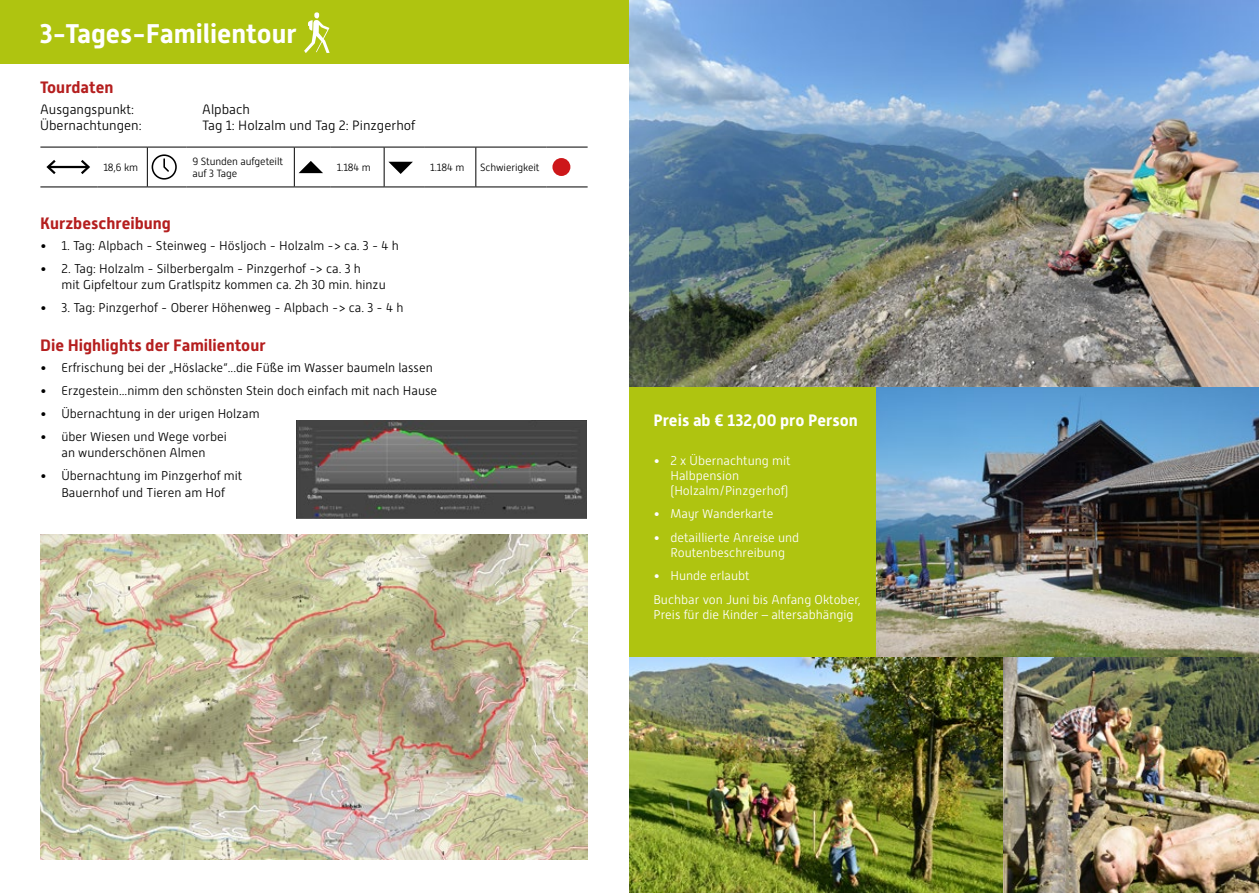
<style>
.page{position:relative;width:1259px;height:893px;background:#fff}
.page>*{position:absolute;margin:0;border:0;box-sizing:border-box;transform-origin:0 0}
.t1{font:700 27px "Alwyn New";color:#fff}
.t2{font:700 16.5px "Alwyn New";color:#b51f1f}
.t3{font:700 16.5px "Alwyn New";color:#fff}
.t4{font:300 13.5px "Alwyn New";color:#000}
.t5{font:300 12.75px/16.5px "Alwyn New";color:#000;text-align:center}
.t6{font:300 12.75px/15px "Alwyn New";color:#fff}
.t7{font:300 10.5px/12px "Alwyn New";letter-spacing:-.01em;color:#000}
</style>
<div class="page">
<img style="left:876px;top:387px;width:383px;height:270px">
<div style="left:629px;top:387px;width:247px;height:270px;background:#afc410"></div>
<div style="left:0;top:0;width:629px;height:64px;background:#afc410"></div>
<img style="left:40px;top:534px;width:547px;height:325px">
<img style="left:629px;top:0;width:630px;height:387px">
<img style="left:629px;top:657px;width:630px;height:236px">
<svg style="left:304px;top:12px;width:26px;height:41px"></svg>
<hr style="left:40px;top:147px;width:57px;height:1px;background:#000">
<hr style="left:97px;top:147px;width:50px;height:1px;background:#000">
<hr style="left:147px;top:147px;width:39px;height:1px;background:#000">
<hr style="left:147px;top:147px;width:1px;height:40px;background:#000">
<hr style="left:186px;top:147px;width:108px;height:1px;background:#000">
<hr style="left:294px;top:147px;width:37px;height:1px;background:#000">
<hr style="left:294px;top:147px;width:1px;height:40px;background:#000">
<hr style="left:331px;top:147px;width:53px;height:1px;background:#000">
<hr style="left:384px;top:147px;width:40px;height:1px;background:#000">
<hr style="left:384px;top:147px;width:1px;height:40px;background:#000">
<hr style="left:424px;top:147px;width:52px;height:1px;background:#000">
<hr style="left:476px;top:147px;width:70px;height:1px;background:#000">
<hr style="left:475px;top:147px;width:1px;height:40px;background:#000">
<hr style="left:546px;top:147px;width:41px;height:1px;background:#000">
<hr style="left:40px;top:187px;width:57px;height:1px;background:#000">
<hr style="left:97px;top:187px;width:50px;height:1px;background:#000">
<hr style="left:147px;top:187px;width:39px;height:1px;background:#000">
<hr style="left:186px;top:187px;width:108px;height:1px;background:#000">
<hr style="left:294px;top:187px;width:37px;height:1px;background:#000">
<hr style="left:331px;top:187px;width:53px;height:1px;background:#000">
<hr style="left:384px;top:187px;width:40px;height:1px;background:#000">
<hr style="left:424px;top:187px;width:52px;height:1px;background:#000">
<hr style="left:476px;top:187px;width:70px;height:1px;background:#000">
<hr style="left:546px;top:187px;width:41px;height:1px;background:#000">
<hr style="left:48px;top:166px;width:40px;height:2px;background:#000">
<svg style="left:46px;top:160px;width:12px;height:14px"></svg>
<svg style="left:78px;top:160px;width:12px;height:14px"></svg>
<svg style="left:152px;top:154px;width:25px;height:26px"></svg>
<svg style="left:299px;top:161px;width:24px;height:12px"></svg>
<svg style="left:388px;top:162px;width:25px;height:12px"></svg>
<div style="left:552px;top:158px;width:18px;height:18px;background:#cd171a;border-radius:50%"></div>
<img style="left:296px;top:421px;width:291px;height:97px">
<h1 class="t1" style="left:40px;top:18px;width:258px">3-Tages-Familientour</h1>
<p class="t2" style="left:40px;top:78px;width:75px">Tourdaten</p>
<p class="t4" style="left:40px;top:101px;width:95px">Ausgangspunkt:</p>
<p class="t4" style="left:202px;top:101px;width:49px">Alpbach</p>
<p class="t4" style="left:40px;top:118px;width:103px">Übernachtungen:</p>
<p class="t4" style="left:202px;top:118px;width:214px">Tag 1: Holzalm und Tag 2: Pinzgerhof</p>
<p class="t7" style="left:103px;top:161px;width:36px">18,6 km</p>
<p class="t7" style="left:192px;top:155px;width:92px">9 Stunden aufgeteilt auf 3 Tage</p>
<p class="t7" style="left:337px;top:161px;width:36px">1.184 m</p>
<p class="t7" style="left:430px;top:161px;width:36px">1.184 m</p>
<p class="t7" style="left:480px;top:161px;width:61px">Schwierigkeit</p>
<p class="t2" style="left:40px;top:214px;width:132px">Kurzbeschreibung</p>
<p class="t5" style="left:40px;top:237px;width:360px">• 1. Tag: Alpbach - Steinweg - Hösljoch - Holzalm -&gt; ca. 3 - 4 h</p>
<p class="t5" style="left:61px;top:260px;width:326px;text-align:left;text-indent:-21px">• 2. Tag: Holzalm - Silberbergalm - Pinzgerhof -&gt; ca. 3 h<br>mit Gipfeltour zum Gratlspitz kommen ca. 2h 30 min. hinzu</p>
<p class="t5" style="left:40px;top:299px;width:365px">• 3. Tag: Pinzgerhof - Oberer Höhenweg - Alpbach -&gt; ca. 3 - 4 h</p>
<p class="t2" style="left:40px;top:336px;width:227px">Die Highlights der Familientour</p>
<p class="t5" style="left:40px;top:360px;width:394px">• Erfrischung bei der „Höslacke“...die Füße im Wasser baumeln lassen</p>
<p class="t5" style="left:40px;top:382px;width:398px">• Erzgestein...nimm den schönsten Stein doch einfach mit nach Hause</p>
<p class="t5" style="left:40px;top:405px;width:221px">• Übernachtung in der urigen Holzam</p>
<p class="t5" style="left:40px;top:428px;width:188px">• über Wiesen und Wege vorbei an wunderschönen Almen</p>
<p class="t5" style="left:40px;top:468px;width:204px">• Übernachtung im Pinzgerhof mit<br>Bauernhof und Tieren am Hof</p>
<p class="t3" style="left:653px;top:411px;width:206px">Preis ab € 132,00 pro Person</p>
<p class="t6" style="left:670px;top:453px;width:122px;text-indent:-17px">• 2 x Übernachtung mit<br>Halbpension (Holzalm/Pinzgerhof)</p>
<p class="t6" style="left:653px;top:506px;width:122px">• Mayr Wanderkarte</p>
<p class="t6" style="left:653px;top:530px;width:147px;text-align:center">• detaillierte Anreise und<br>Routenbeschreibung</p>
<p class="t6" style="left:653px;top:564px;width:209px;line-height:23.5px">• Hunde erlaubt<br>Buchbar von Juni bis Anfang Oktober,</p>
<p class="t6" style="left:653px;top:607px;width:202px">Preis für die Kinder – altersabhängig</p>
</div>
